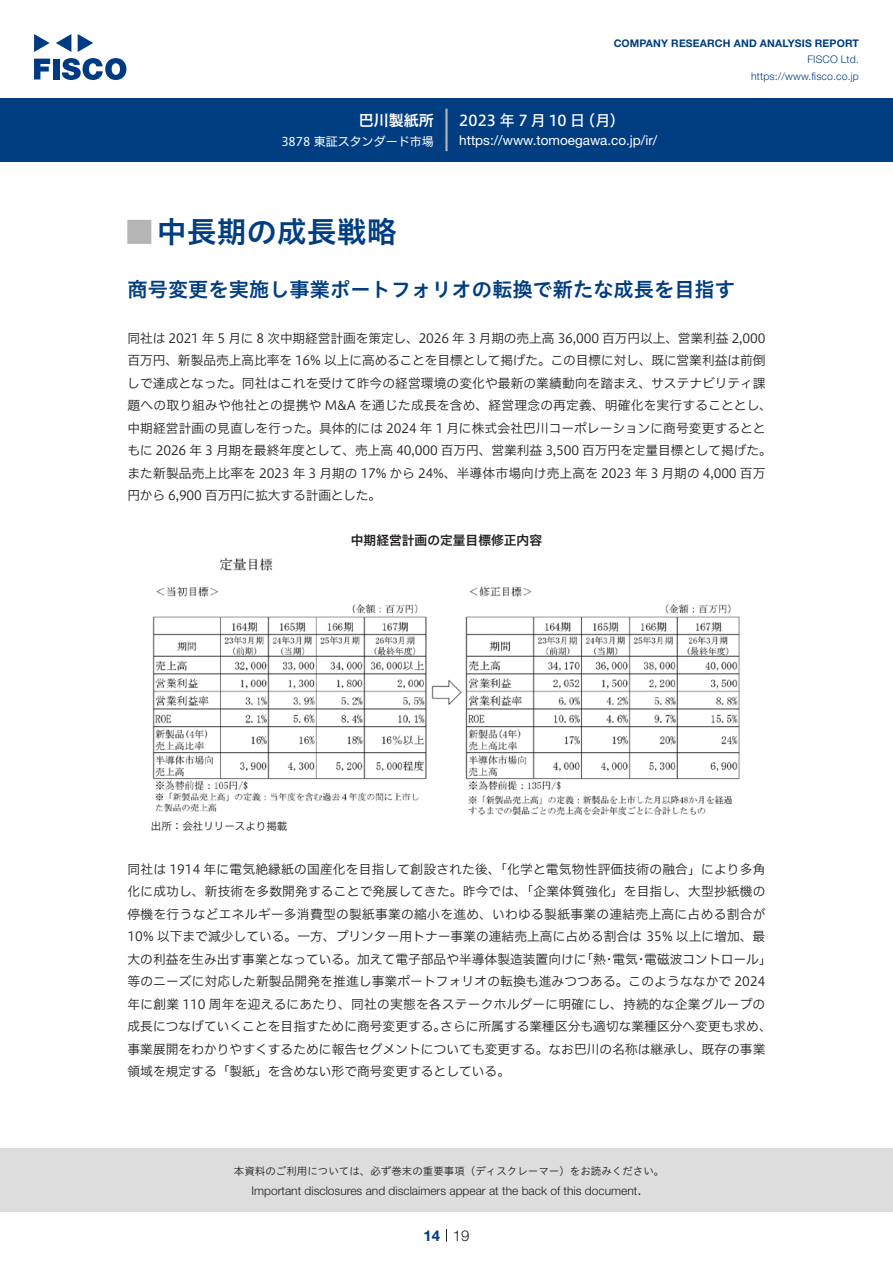
<style>
.page{position:relative;width:893px;height:1263px;background:#fff}
.page>*{position:absolute;margin:0;border:0;box-sizing:border-box;transform-origin:0 0}
.t1{font:30px "Hiragino UD Sans Std N W6";color:#003d81}
.t2{font:24px "Hiragino UD Sans Std N W6";color:#b5b5b6}
.t3{font:20.25px "Hiragino UD Sans Std W6";color:#003d81}
.t4{font:15px "Hiragino UD Sans F Std N W5";letter-spacing:.005em;color:#fff}
.t5{font:15px "Hiragino UD Sans F Std N W6";color:#fff}
.t6{font:300 15px "Helvetica Neue LT Std";color:#231f20}
.t7{font:700 15px "Helvetica Neue LT Std";color:#003d81}
.t8{font:13.5px "Helvetica Neue LT Std";color:#fff}
.t9{font:12.75px/22.5px "Hiragino UD Sans F Std N W3";color:#231f20}
.t10{font:12.75px "Hiragino UD Sans F Std N W3";letter-spacing:.02em;color:#231f20}
.t11{font:12.75px "Hiragino UD Sans F Std N W6";color:#231f20}
.t12{font:300 12px "Helvetica Neue LT Std";color:#231f20}
.t13{font:12px "Hiragino UD Sans F Std N W4";color:#fff}
.t14{font:10.5px "Hiragino UD Sans Std W3";color:#231f20}
.t15{font:700 10.5px "Helvetica Neue LT Std";letter-spacing:.015em;color:#003d81}
.t16{font:300 10.5px/16.5px "Helvetica Neue LT Std";letter-spacing:.015em;color:#003d81;text-align:right}
.t17{font:10.5px "Hiragino UD Sans F Std N W3";color:#231f20}
</style>
<div class="page">
<div style="left:0;top:1148px;width:893px;height:64px;background:#ddd"></div>
<svg style="left:34px;top:59px;width:16px;height:20px"></svg>
<div style="left:53px;top:59px;width:6px;height:20px;background:#003a83"></div>
<svg style="left:62px;top:58px;width:64px;height:22px"></svg>
<svg style="left:34px;top:34px;width:16px;height:18px"></svg>
<svg style="left:78px;top:34px;width:15px;height:18px"></svg>
<svg style="left:56px;top:34px;width:15px;height:18px"></svg>
<div style="left:0;top:98px;width:893px;height:64px;background:#003d81"></div>
<hr style="left:445px;top:109px;width:3px;height:42px;background:#b5b5b6">
<svg style="left:446px;top:1229px;width:1px;height:13px"></svg>
<img style="left:152px;top:558px;width:588px;height:258px">
<p class="t5" style="left:359px;top:109px;width:77px">巴川製紙所</p>
<p class="t13" style="left:281px;top:132px;width:154px">3878 東証スタンダード市場</p>
<p class="t15" style="left:614px;top:37px;width:247px">COMPANY RESEARCH AND ANALYSIS REPORT</p>
<p class="t16" style="left:751px;top:51px;width:109px">FISCO Ltd. https://www.fisco.co j p.</p>
<p class="t4" style="left:580px;top:109px;width:46px">（月(</p>
<p class="t4" style="left:459px;top:109px;width:127px">2023 年 7 月 10 日</p>
<p class="t8" style="left:459px;top:132px;width:200px">https://www.tomoegawa. c o j p. /i r/</p>
<h1 class="t1" style="left:157px;top:209px;width:241px">中長期の成長戦略</h1>
<h2 class="t2" style="left:128px;top:213px;width:25px">█</h2>
<h3 class="t3" style="left:128px;top:274px;width:609px">商号変更を実施し事業ポートフォリオの転換で新たな成長を目指す</h3>
<p class="t9" style="left:127px;top:326px;width:646px">同社は 2021 年 5 月に 8 次中期経営計画を策定し、2026 年 3 月期の売上高 36,000 百万円以上、営業利益 2,000百万円、新製品売上高比率を 16% 以上に高めることを目標として掲げた。この目標に対し、既に営業利益は前倒しで達成となった。同社はこれを受けて昨今の経営環境の変化や最新の業績動向を踏まえ、サステナビリティ課題への取り組みや他社との提携や M&amp;A を通じた成長を含め、経営理念の再定義、明確化を実行することとし、中期経営計画の見直しを行った。具体的には 2024 年 1 月に株式会社巴川コーポレーションに商号変更するとともに 2026 年 3 月期を最終年度として、売上高 40,000 百万円、営業利益 3,500 百万円を定量目標として掲げた。また新製品売上比率を 2023 年 3 月期の 17% から 24%、半導体市場向け売上高を 2023 年 3 月期の 4,000 百万円から 6,900 百万円に拡大する計画とした。</p>
<p class="t11" style="left:351px;top:531px;width:193px">中期経営計画の定量目標修正内容</p>
<p class="t17" style="left:151px;top:818px;width:138px">出所：会社リリースより掲載</p>
<p class="t9" style="left:128px;top:857px;width:639px">同社は 1914 年に電気絶縁紙の国産化を目指して創設された後、「化学と電気物性評価技術の融合」により多角</p>
<p class="t9" style="left:128px;top:879px;width:639px">化に成功し、新技術を多数開発することで発展してきた。昨今では、「企業体質強化」を目指し、大型抄紙機の</p>
<p class="t10" style="left:128px;top:904px;width:639px">停機を行うなどエネルギー多消費型の製紙事業の縮小を進め、いわゆる製紙事業の連結売上高に占める割合が</p>
<p class="t9" style="left:128px;top:924px;width:639px">10% 以下まで減少している。一方、プリンター用トナー事業の連結売上高に占める割合は 35% 以上に増加、最</p>
<p class="t9" style="left:644px;top:947px;width:129px">電磁波コントロール「</p>
<p class="t9" style="left:612px;top:947px;width:27px">電気</p>
<p class="t9" style="left:128px;top:947px;width:460px">大の利益を生み出す事業となっている。加えて電子部品や半導体製造装置向けに</p>
<p class="t9" style="left:128px;top:969px;width:639px">等のニーズに対応した新製品開発を推進し事業ポートフォリオの転換も進みつつある。このようななかで 2024</p>
<p class="t9" style="left:128px;top:992px;width:639px">年に創業 110 周年を迎えるにあたり、同社の実態を各ステークホルダーに明確にし、持続的な企業グループの</p>
<p class="t9" style="left:440px;top:1014px;width:333px">さらに所属する業種区分も適切な業種区分へ変更も求め、</p>
<p class="t9" style="left:580px;top:947px;width:27px">「熱</p>
<p class="t9" style="left:603px;top:947px;width:14px">・</p>
<p class="t9" style="left:635px;top:947px;width:14px">・</p>
<p class="t9" style="left:128px;top:1014px;width:639px">成長につなげていくことを目指すために商号変更する。<br>事業展開をわかりやすくするために報告セグメントについても変更する。なお巴川の名称は継承し、既存の事業領域を規定する「製紙」を含めない形で商号変更するとしている。</p>
<p class="t14" style="left:234px;top:1163px;width:432px">本資料のご利用については、必ず巻末の重要事項（ディスクレーマー）をお読みください。</p>
<p class="t6" style="left:637px;top:1180px;width:6px">.</p>
<p class="t12" style="left:251px;top:1183px;width:387px">Important disclosures and disclaimers appear at the back of this document</p>
<p class="t7" style="left:423px;top:1226px;width:18px">14</p>
<p class="t6" style="left:453px;top:1226px;width:18px">19</p>
</div>
